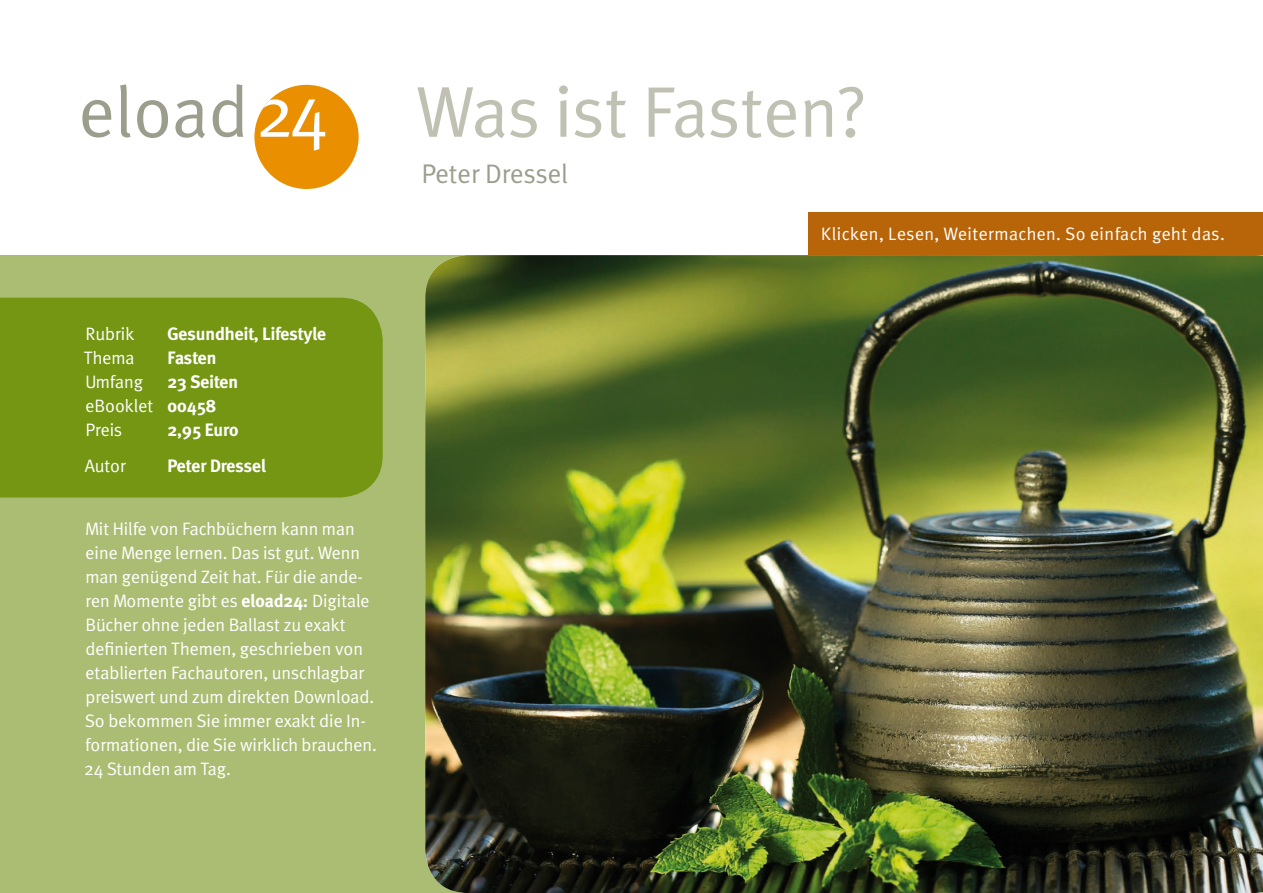
<style>
.page{position:relative;width:1263px;height:893px;background:#fff}
.page>*{position:absolute;margin:0;border:0;box-sizing:border-box;transform-origin:0 0}
.t1{font:72px "Meta";color:#c0c1b3}
.t2{font:72px "Meta";color:#9d9d8e}
.t3{font:27px "Meta";color:#9d9d8e}
.t4{font:18px/24px "Meta";color:#fff}
.t5{font:700 18px "Meta";color:#fff}
.t6{font:18px "Meta";letter-spacing:.025em;color:#fff}
.s1{color:#fff}
.s2{font-weight:700}
</style>
<div class="page">
<div style="left:254px;top:85px;width:105px;height:104px;background:#ea9000;border-radius:50%"></div>
<div style="left:0;top:255px;width:1263px;height:638px;background:#abbd72"></div>
<img style="left:425px;top:255px;width:838px;height:638px">
<div style="left:0;top:298px;width:383px;height:199px;background:#749613"></div>
<div style="left:808px;top:213px;width:455px;height:42px;background:#b86408"></div>
<p class="t2" style="left:79px;top:70px;width:251px">eload<span class="s1">24</span></p>
<p class="t1" style="left:416px;top:70px;width:449px">Was ist Fasten?</p>
<p class="t3" style="left:421px;top:158px;width:148px">Peter Dressel</p>
<p class="t4" style="left:85px;top:321px;width:50px">Rubrik</p>
<p class="t5" style="left:168px;top:323px;width:160px">Gesundheit, Lifestyle</p>
<p class="t4" style="left:84px;top:345px;width:52px">Thema</p>
<p class="t5" style="left:168px;top:347px;width:50px">Fasten</p>
<p class="t4" style="left:85px;top:369px;width:59px">Umfang</p>
<p class="t5" style="left:168px;top:371px;width:72px">23 Seiten</p>
<p class="t4" style="left:86px;top:393px;width:132px">eBooklet <span class="s2">00458</span></p>
<p class="t4" style="left:85px;top:417px;width:38px">Preis</p>
<p class="t5" style="left:168px;top:419px;width:72px">2,95 Euro</p>
<p class="t4" style="left:85px;top:453px;width:43px">Autor</p>
<p class="t5" style="left:168px;top:455px;width:100px">Peter Dressel</p>
<p class="t4" style="left:84px;top:516px;width:294px">Mit Hilfe von Fachbüchern kann man eine Menge lernen. Das ist gut. Wenn man genügend Zeit hat. Für die ande&shy;ren Momente gibt es <span class="s2">eload24:</span> Digitale Bücher ohne jeden Ballast zu exakt definierten Themen, geschrieben von etablierten Fachautoren, unschlagbar preiswert und zum direkten Download.<br>So bekommen Sie immer exakt die In&shy;formationen, die Sie wirklich brauchen.<br>24 Stunden am Tag.</p>
<p class="t6" style="left:821px;top:223px;width:405px">Klicken, Lesen, Weitermachen. So einfach geht das.</p>
</div>
